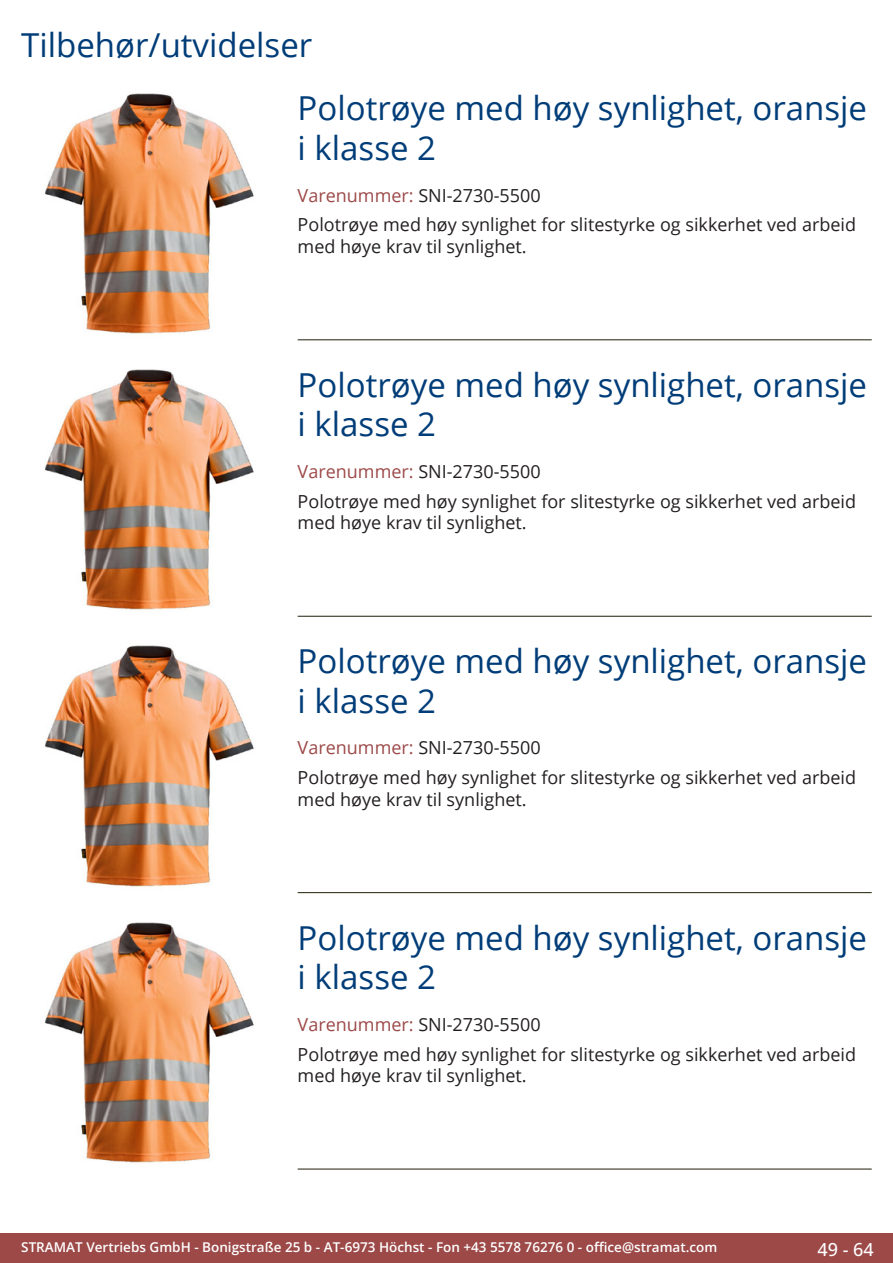
<style>
.page{position:relative;width:893px;height:1263px;background:#fff}
.page>*{position:absolute;margin:0;border:0;box-sizing:border-box;transform-origin:0 0}
.Produkttitel{font:33px/39.6px "Open Sans";color:#003d78}
.RastTitel{font:33px "Open Sans";color:#003d78}
.Beschreibung_Text{font:18px/21.6px "Open Sans";color:#231f20}
.TechDaten_Überschrif{font:18px "Open Sans";color:#231f20}
.t1{font:500 18px "Open Sans";color:#fff}
.t2{font:600 13.5px "Open Sans";color:#fff}
.s1{color:#9c4948}
</style>
<div class="page">
<div style="left:0;top:1233px;width:893px;height:30px;background:#9c4948"></div>
<hr style="left:298px;top:340px;width:574px;height:1px;background:#201d08">
<hr style="left:298px;top:616px;width:574px;height:1px;background:#201d08">
<hr style="left:298px;top:892px;width:574px;height:1px;background:#201d08">
<hr style="left:298px;top:1169px;width:574px;height:1px;background:#201d08">
<img style="left:45px;top:93px;width:209px;height:241px">
<img style="left:45px;top:369px;width:209px;height:241px">
<img style="left:45px;top:645px;width:209px;height:242px">
<img style="left:45px;top:922px;width:209px;height:241px">
<p class="RastTitel" style="left:21px;top:22px;width:293px">Tilbehør/utvidelser</p>
<p class="Produkttitel" style="left:298px;top:88px;width:571px">Polotrøye med høy synlighet, oransje i klasse 2</p>
<p class="TechDaten_Überschrif" style="left:298px;top:183px;width:245px"><span class="s1">Varenummer:</span> SNI-2730-5500</p>
<p class="Beschreibung_Text" style="left:298px;top:214px;width:560px">Polotrøye med høy synlighet for slitestyrke og sikkerhet ved arbeid med høye krav til synlighet.</p>
<p class="Produkttitel" style="left:298px;top:364px;width:571px">Polotrøye med høy synlighet, oransje i klasse 2</p>
<p class="TechDaten_Überschrif" style="left:298px;top:459px;width:245px"><span class="s1">Varenummer:</span> SNI-2730-5500</p>
<p class="Beschreibung_Text" style="left:298px;top:490px;width:560px">Polotrøye med høy synlighet for slitestyrke og sikkerhet ved arbeid med høye krav til synlighet.</p>
<p class="Produkttitel" style="left:298px;top:640px;width:571px">Polotrøye med høy synlighet, oransje i klasse 2</p>
<p class="TechDaten_Überschrif" style="left:298px;top:735px;width:245px"><span class="s1">Varenummer:</span> SNI-2730-5500</p>
<p class="Beschreibung_Text" style="left:298px;top:766px;width:560px">Polotrøye med høy synlighet for slitestyrke og sikkerhet ved arbeid med høye krav til synlighet.</p>
<p class="Produkttitel" style="left:298px;top:917px;width:571px">Polotrøye med høy synlighet, oransje i klasse 2</p>
<p class="TechDaten_Überschrif" style="left:298px;top:1012px;width:245px"><span class="s1">Varenummer:</span> SNI-2730-5500</p>
<p class="Beschreibung_Text" style="left:298px;top:1043px;width:560px">Polotrøye med høy synlighet for slitestyrke og sikkerhet ved arbeid med høye krav til synlighet.</p>
<p class="t2" style="left:21px;top:1238px;width:698px">STRAMAT Vertriebs GmbH - Bonigstraße 25 b - AT-6973 Höchst - Fon +43 5578 76276 0 - office@stramat.com</p>
<p class="t1" style="left:817px;top:1237px;width:58px">49 - 64</p>
</div>
